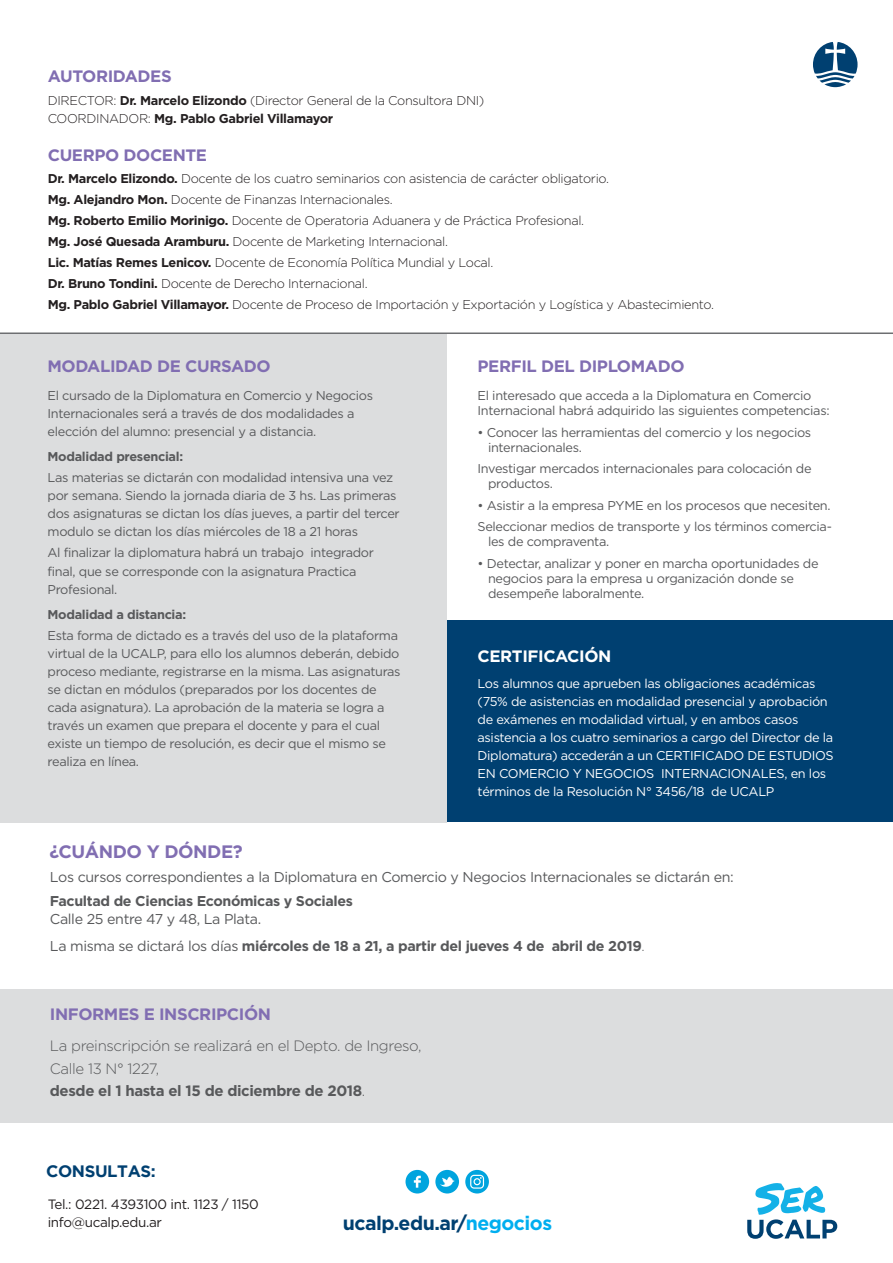
<style>
.page{position:relative;width:893px;height:1263px;background:#fff}
.page>*{position:absolute;margin:0;border:0;box-sizing:border-box;transform-origin:0 0}
.t1{font:700 19.5px "Gotham";letter-spacing:-.025em;color:#004071}
.t2{font:700 18px "Gotham";letter-spacing:-.025em;color:#816eb2}
.t3{font:700 16.5px "Gotham";letter-spacing:-.025em;color:#816eb2}
.t4{font:700 16.5px "Gotham";letter-spacing:-.025em;color:#fff}
.t5{font:700 16.5px "Gotham";letter-spacing:-.025em;color:#004071}
.t6{font:300 15px/22.5px "Gotham";letter-spacing:-.025em;color:#58595b}
.t7{font:14.25px/27px "Gotham";letter-spacing:-.025em;color:#58595b}
.t8{font:700 14.25px "Gotham";letter-spacing:-.025em;color:#58595b}
.t9{font:13.5px/18px "Gotham";letter-spacing:-.025em;color:#231f20}
.t10{font:12.75px/18px "Gotham";letter-spacing:-.025em;color:#58595b}
.t11{font:300 12.75px/21px "Gotham";letter-spacing:-.025em;color:#231f20}
.t12{font:12.75px/18px "Gotham";letter-spacing:-.025em;color:#fff}
.t13{font:700 12.75px "Gotham";letter-spacing:-.025em;color:#58595b}
.s1{font-weight:700}
.s2{font-weight:300}
.s3{color:#00aeef}
</style>
<div class="page">
<div style="left:448px;top:620px;width:445px;height:202px;background:#004071"></div>
<div style="left:0;top:989px;width:893px;height:133px;background:#dcddde"></div>
<div style="left:435px;top:1170px;width:24px;height:23px;background:#00a4de;border-radius:50%"></div>
<svg style="left:440px;top:1177px;width:14px;height:10px"></svg>
<div style="left:405px;top:1170px;width:24px;height:23px;background:#00a4de;border-radius:50%"></div>
<svg style="left:414px;top:1176px;width:7px;height:12px"></svg>
<div style="left:465px;top:1170px;width:24px;height:23px;background:#00a4de;border-radius:50%"></div>
<svg style="left:470px;top:1175px;width:14px;height:14px"></svg>
<div style="left:0;top:333px;width:446px;height:489px;background:#dcddde"></div>
<hr style="left:0;top:332px;width:893px;height:2px;background:#6d6e71">
<svg style="left:747px;top:1183px;width:90px;height:56px"></svg>
<svg style="left:824px;top:82px;width:22px;height:5px"></svg>
<svg style="left:813px;top:42px;width:44px;height:41px"></svg>
<p class="t3" style="left:48px;top:67px;width:126px">AUTORIDADES</p>
<p class="t11" style="left:48px;top:92px;width:438px;line-height:18px">DIRECTOR: <span class="s1">Dr. Marcelo Elizondo</span> (Director General de la Consultora DNI)<br>COORDINADOR: <span class="s1">Mg. Pablo Gabriel Villamayor</span></p>
<p class="t3" style="left:48px;top:146px;width:161px">CUERPO DOCENTE</p>
<p class="t11" style="left:48px;top:168px;width:668px"><span class="s1">Dr. Marcelo Elizondo.</span> Docente de los cuatro seminarios con asistencia de carácter obligatorio.<br><span class="s1">Mg. Alejandro Mon.</span> Docente de Finanzas Internacionales.<br><span class="s1">Mg. Roberto Emilio Morinigo.</span> Docente de Operatoria Aduanera y de Práctica Profesional.<br><span class="s1">Mg. José Quesada Aramburu.</span> Docente de Marketing Internacional.<br><span class="s1">Lic. Matías Remes Lenicov.</span> Docente de Economía Política Mundial y Local.<br><span class="s1">Dr. Bruno Tondini.</span> Docente de Derecho Internacional.<br><span class="s1">Mg. Pablo Gabriel Villamayor.</span> Docente de Proceso de Importación y Exportación y Logística y Abastecimiento.</p>
<p class="t3" style="left:48px;top:357px;width:225px">MODALIDAD DE CURSADO</p>
<p class="t10" style="left:48px;top:386px;width:327px">El cursado de la Diplomatura en Comercio y Negocios<br>Internacionales será a través de dos modalidades a elección del alumno: presencial y a distancia.</p>
<p class="t13" style="left:48px;top:450px;width:137px">Modalidad presencial:</p>
<p class="t10" style="left:48px;top:469px;width:354px">Las materias se dictarán con modalidad intensiva una vez por semana. Siendo la jornada diaria de 3 hs. Las primeras dos asignaturas se dictan los días jueves, a partir del tercer modulo se dictan los días miércoles de 18 a 21 horas</p>
<p class="t10" style="left:48px;top:544px;width:328px">Al finalizar la diplomatura habrá un trabajo integrador final, que se corresponde con la asignatura Practica<br>Profesional.</p>
<p class="t13" style="left:48px;top:607px;width:140px">Modalidad a distancia:</p>
<p class="t10" style="left:48px;top:626px;width:355px">Esta forma de dictado es a través del uso de la plataforma virtual de la UCALP, para ello los alumnos deberán, debido proceso mediante, registrarse en la misma. Las asignaturas se dictan en módulos (preparados por los docentes de cada asignatura). La aprobación de la materia se logra a través un examen que prepara el docente y para el cual existe un tiempo de resolución, es decir que el mismo se realiza en línea.</p>
<h2 class="t2" style="left:49px;top:842px;width:195px">¿CUÁNDO Y DÓNDE?</h2>
<p class="t3" style="left:477px;top:357px;width:209px">PERFIL DEL DIPLOMADO</p>
<p class="t10" style="left:477px;top:388px;width:354px;line-height:15.3px">El interesado que acceda a la Diplomatura en Comercio<br>Internacional habrá adquirido las siguientes competencias:</p>
<p class="t10" style="left:488px;top:424px;width:325px;line-height:15.3px;text-indent:-11px">• Conocer las herramientas del comercio y los negocios internacionales.</p>
<p class="t10" style="left:488px;top:461px;width:325px;line-height:15.3px;text-indent:-11px">Investigar mercados internacionales para colocación de productos.</p>
<p class="t10" style="left:477px;top:494px;width:356px;line-height:21.3px">• Asistir a la empresa PYME en los procesos que necesiten.<br>Seleccionar medios de transporte y los términos comercia-</p>
<p class="t10" style="left:488px;top:533px;width:123px">les de compraventa.</p>
<p class="t10" style="left:488px;top:555px;width:332px;line-height:15.3px;text-indent:-11px">• Detectar, analizar y poner en marcha oportunidades de negocios para la empresa u organización donde se desempeñe laboralmente.</p>
<p class="t4" style="left:477px;top:647px;width:135px">CERTIFICACIÓN</p>
<p class="t12" style="left:477px;top:674px;width:358px">Los alumnos que aprueben las obligaciones académicas (75% de asistencias en modalidad presencial y aprobación de exámenes en modalidad virtual, y en ambos casos asistencia a los cuatro seminarios a cargo del Director de la Diplomatura) accederán a un CERTIFICADO DE ESTUDIOS EN COMERCIO Y NEGOCIOS INTERNACIONALES, en los términos de la Resolución N° 3456/18 de UCALP</p>
<p class="t7" style="left:50px;top:863px;width:685px">Los cursos correspondientes a la Diplomatura en Comercio y Negocios Internacionales se dictarán en:</p>
<p class="t8" style="left:50px;top:892px;width:305px">Facultad de Ciencias Económicas y Sociales</p>
<p class="t7" style="left:50px;top:905px;width:596px">Calle 25 entre 47 y 48, La Plata.<br>La misma se dictará los días <span class="s1">miércoles de 18 a 21, a partir del jueves 4 de abril de 2019</span><span class="s2">.</span></p>
<p class="t3" style="left:50px;top:1005px;width:223px">INFORMES E INSCRIPCIÓN</p>
<p class="t6" style="left:50px;top:1034px;width:373px">La preinscripción se realizará en el Depto. de Ingreso,<br>Calle 13 N° 1227,<br><span class="s1">desde el 1 hasta el 15 de diciembre de 2018</span>.</p>
<p class="t5" style="left:46px;top:1162px;width:111px">CONSULTAS:</p>
<p class="t9" style="left:48px;top:1195px;width:213px">Tel.: 0221. 4393100 int. 1123 / 1150 info@ucalp.edu.ar</p>
<h1 class="t1" style="left:343px;top:1212px;width:211px">ucalp.edu.ar/<span class="s3">negocios</span></h1>
</div>
